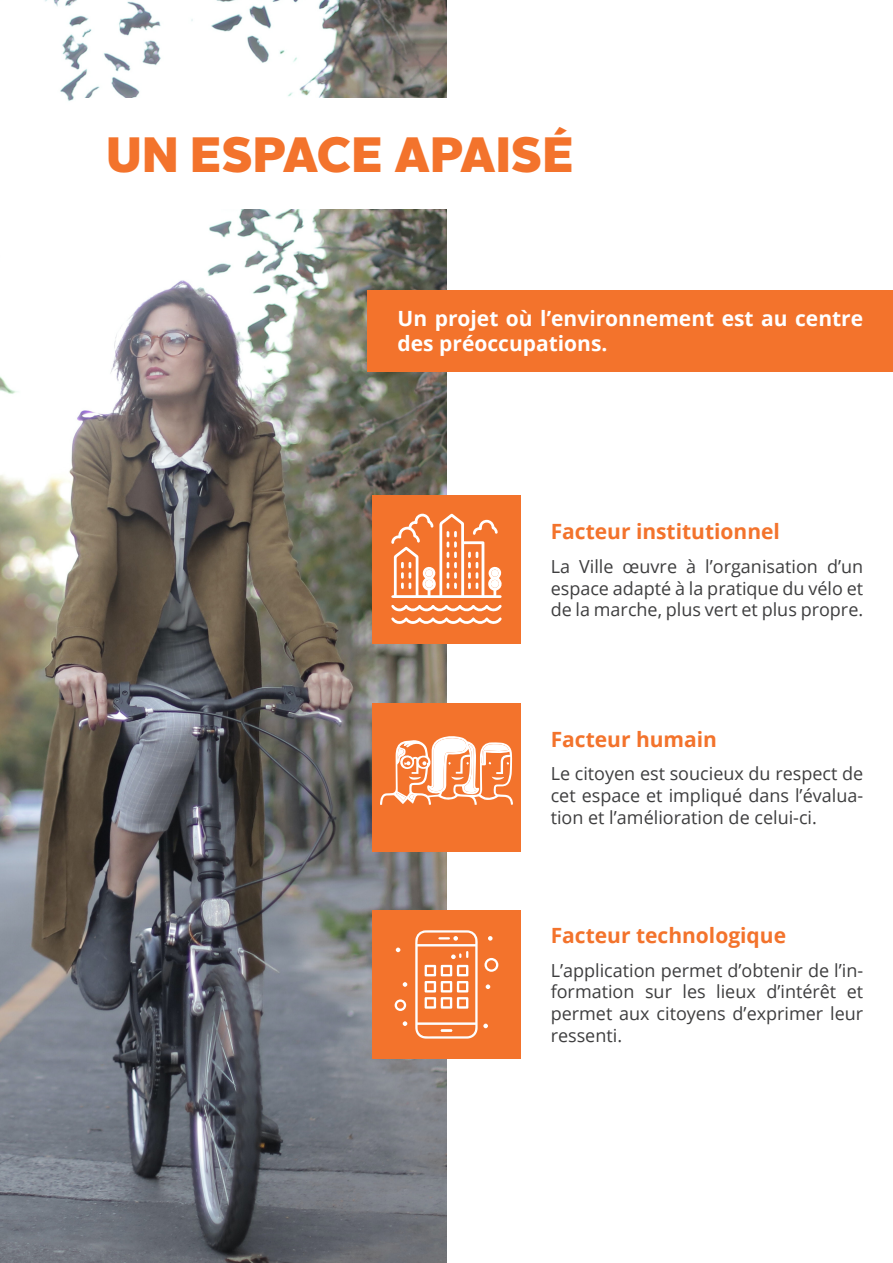
<style>
.page{position:relative;width:893px;height:1263px;background:#fff}
.page>*{position:absolute;margin:0;border:0;box-sizing:border-box;transform-origin:0 0}
.t1{font:900 49.5px "Alright Sans";color:#f3732c}
.t2{font:700 21px "Open Sans";color:#f3732c}
.t3{font:700 21px/25.2px "Open Sans";color:#fff}
.t4{font:18px/21.6px "Open Sans";color:#3e3e3f;text-align:justify}
</style>
<div class="page">
<img style="left:0;top:0;width:446px;height:1263px">
<div style="left:77px;top:98px;width:816px;height:110px;background:#fff"></div>
<div style="left:368px;top:290px;width:525px;height:82px;background:#f3732c"></div>
<div style="left:372px;top:495px;width:149px;height:149px;background:#f3732c"></div>
<div style="left:372px;top:703px;width:149px;height:148px;background:#f3732c"></div>
<div style="left:372px;top:910px;width:149px;height:149px;background:#f3732c"></div>
<svg style="left:391px;top:604px;width:111px;height:20px"></svg>
<svg style="left:391px;top:514px;width:111px;height:84px"></svg>
<svg style="left:380px;top:736px;width:133px;height:69px"></svg>
<svg style="left:395px;top:999px;width:11px;height:12px"></svg>
<svg style="left:403px;top:982px;width:4px;height:5px"></svg>
<svg style="left:403px;top:1021px;width:4px;height:5px"></svg>
<svg style="left:396px;top:947px;width:4px;height:5px"></svg>
<svg style="left:415px;top:930px;width:83px;height:108px"></svg>
<p class="t1" style="left:106px;top:119px;width:469px">UN ESPACE APAISÉ</p>
<p class="t3" style="left:398px;top:305px;width:467px">Un projet où l’environnement est au centre des préoccupations.</p>
<p class="t2" style="left:551px;top:517px;width:231px">Facteur institutionnel</p>
<p class="t4" style="left:551px;top:555px;width:314px">La Ville œuvre à l’organisation d’un espace adapté à la pratique du vélo et de la marche, plus vert et plus propre.</p>
<p class="t2" style="left:551px;top:724px;width:168px">Facteur humain</p>
<p class="t4" style="left:551px;top:762px;width:314px">Le citoyen est soucieux du respect de cet espace et impliqué dans l’évalua&shy;tion et l’amélioration de celui-ci.</p>
<p class="t2" style="left:551px;top:921px;width:237px">Facteur technologique</p>
<p class="t4" style="left:551px;top:959px;width:314px">L’application permet d’obtenir de l’in&shy;formation sur les lieux d’intérêt et permet aux citoyens d’exprimer leur ressenti.</p>
</div>
